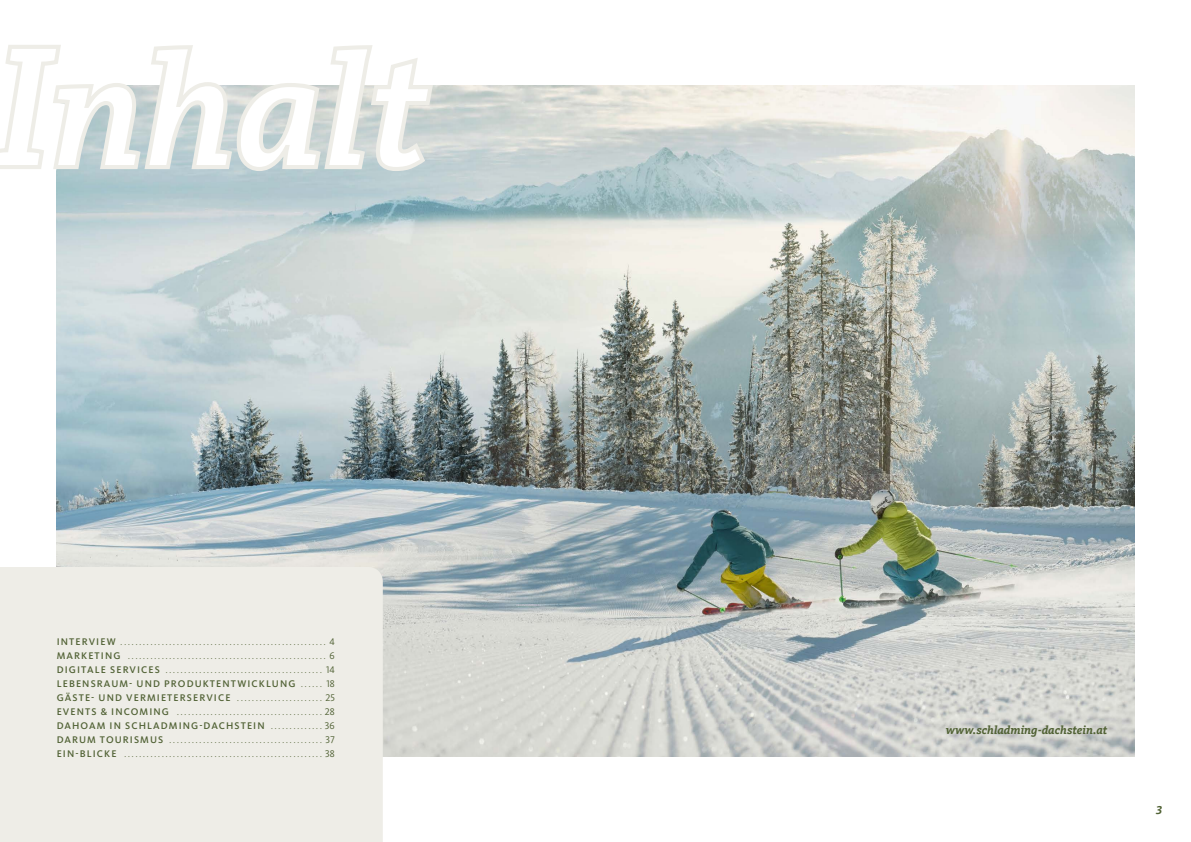
<style>
.page{position:relative;width:1191px;height:842px;background:#fff}
.page>*{position:absolute;margin:0;border:0;box-sizing:border-box;transform-origin:0 0}
.t1{font:italic 700 12px "Kievit Slab Offc";letter-spacing:.005em;color:#516235}
.t2{font:500 10px/14px "Kievit Pro";letter-spacing:.11em;color:#516235}
.t3{font:8px/14px "Kievit Pro";color:#516235;text-align:justify}
.s1{font-weight:500;font-size:10px}
.s2{font-size:10px}
.s3{font-weight:400;font-size:8px}
.s4{font-weight:400}
</style>
<div class="page">
<img style="left:57px;top:85px;width:1077px;height:672px">
<div style="left:0;top:567px;width:383px;height:275px;background:#eeede7"></div>
<svg style="left:56px;top:173px;width:61px;height:25px;background:#a8c5ca"></svg>
<svg style="left:0;top:45px;width:435px;height:128px"></svg>
<p class="t3" style="left:57px;top:635px;width:280px"><span class="s1">INTERVIEW</span> ....................................................... <span class="s2">4<br></span><span class="s1">MARKETING</span> ..................................................... <span class="s2">6<br></span><span class="s1">DIGITALE SERVICES</span> .......................................... <span class="s2">14</span></p>
<p class="t2" style="left:57px;top:676px;width:280px">LEBENSRAUM- UND PRODUKTENTWICKLUNG <span class="s3">......</span> <span class="s4">18<br></span>GÄSTE- UND VERMIETERSERVICE <span class="s3">.......................</span> <span class="s4">25</span></p>
<p class="t3" style="left:57px;top:705px;width:279px"><span class="s1">EVENTS &amp; INCOMING</span> ....................................... <span class="s2">28</span></p>
<p class="t2" style="left:57px;top:718px;width:279px">DAHOAM IN SCHLADMING-DACHSTEIN <span class="s3">..............</span> <span class="s4">36</span></p>
<p class="t3" style="left:57px;top:733px;width:280px"><span class="s1">DARUM TOURISMUS</span> ......................................... <span class="s2">37<br></span><span class="s1">EIN-BLICKE</span> ..................................................... <span class="s2">38</span></p>
<h1 class="t1" style="left:946px;top:723px;width:163px">www.schladming-dachstein.at</h1>
<h1 class="t1" style="left:1155px;top:802px;width:8px">3</h1>
</div>
